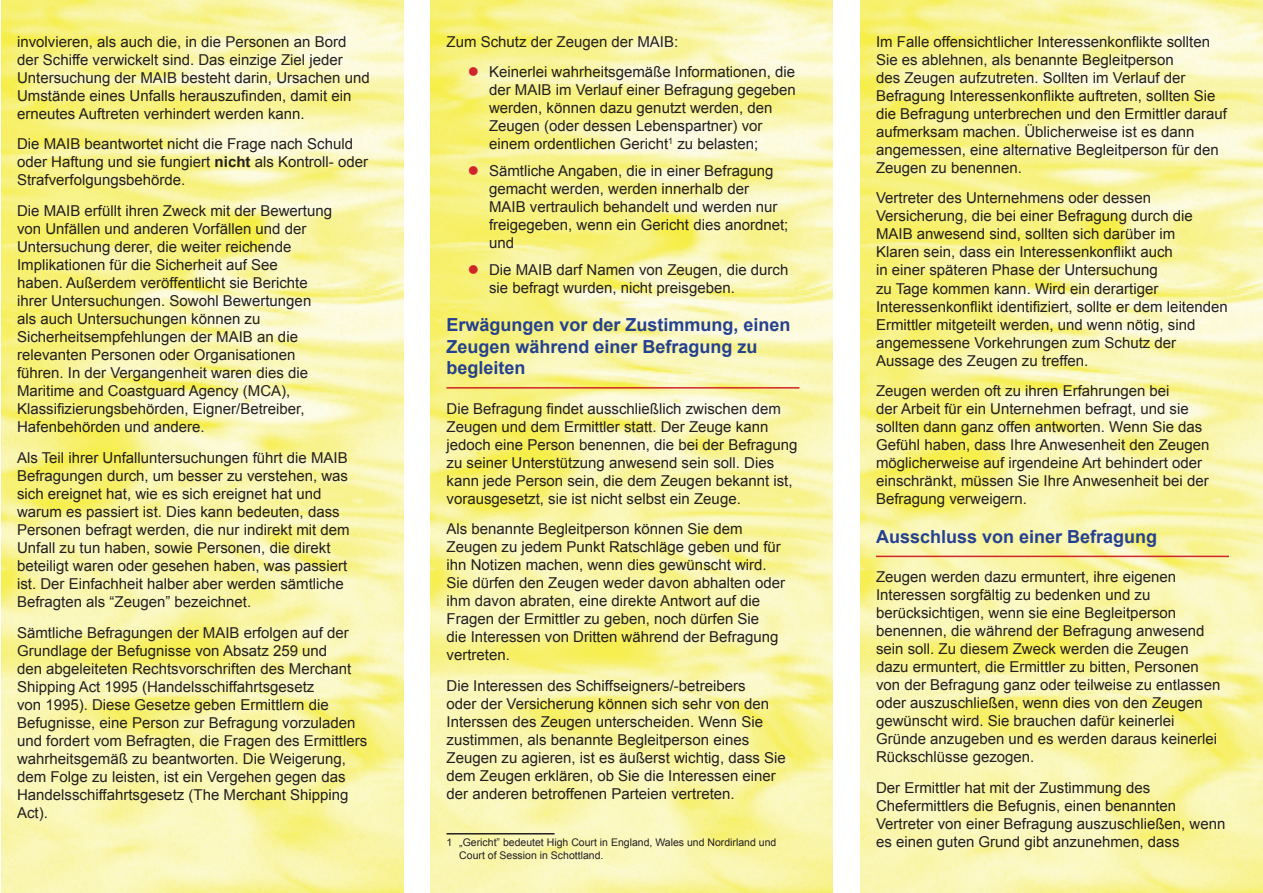
<style>
.page{position:relative;width:1263px;height:893px;background:#fff}
.page>*{position:absolute;margin:0;border:0;box-sizing:border-box;transform-origin:0 0}
.Sub_Header{font:700 18px/21.6px "Arial";color:#25418f}
.Main_Text{font:15px/18px "Arial";color:#231f20}
.Footnote{font:10.5px/12.6px "Arial";color:#231f20}
.s1{font-weight:700}
</style>
<div class="page">
<img style="left:1px;top:1px;width:402px;height:892px">
<img style="left:431px;top:1px;width:402px;height:892px">
<img style="left:860px;top:1px;width:402px;height:892px">
<hr style="left:446px;top:387px;width:353px;height:2px;background:#d1232a">
<hr style="left:446px;top:833px;width:108px;height:1px;background:#231f20">
<hr style="left:876px;top:556px;width:353px;height:1px;background:#d1232a">
<svg style="left:469px;top:68px;width:9px;height:8px"></svg>
<svg style="left:469px;top:166px;width:9px;height:9px"></svg>
<svg style="left:469px;top:265px;width:9px;height:8px"></svg>
<p class="Main_Text" style="left:17px;top:33px;width:354px">involvieren, als auch die, in die Personen an Bord der Schiffe verwickelt sind. Das einzige Ziel jeder Untersuchung der MAIB besteht darin, Ursachen und Umstände eines Unfalls herauszufinden, damit ein erneutes Auftreten verhindert werden kann.</p>
<p class="Main_Text" style="left:17px;top:135px;width:352px">Die MAIB beantwortet nicht die Frage nach Schuld oder Haftung und sie fungiert <span class="s1">nicht</span> als Kontroll- oder<br>Strafverfolgungsbehörde.</p>
<p class="Main_Text" style="left:17px;top:202px;width:317px">Die MAIB erfüllt ihren Zweck mit der Bewertung von Unfällen und anderen Vorfällen und der Untersuchung derer, die weiter reichende Implikationen für die Sicherheit auf See<br>haben. Außerdem veröffentlicht sie Berichte ihrer Untersuchungen. Sowohl Bewertungen als auch Untersuchungen können zu Sicherheitsempfehlungen der MAIB an die relevanten Personen oder Organisationen führen. In der Vergangenheit waren dies die Maritime and Coastguard Agency (MCA), Klassifizierungsbehörden, Eigner/Betreiber, Hafenbehörden und andere.</p>
<p class="Main_Text" style="left:17px;top:449px;width:334px">Als Teil ihrer Unfalluntersuchungen führt die MAIB Befragungen durch, um besser zu verstehen, was sich ereignet hat, wie es sich ereignet hat und warum es passiert ist. Dies kann bedeuten, dass Personen befragt werden, die nur indirekt mit dem Unfall zu tun haben, sowie Personen, die direkt beteiligt waren oder gesehen haben, was passiert ist. Der Einfachheit halber aber werden sämtliche Befragten als “Zeugen” bezeichnet.</p>
<p class="Main_Text" style="left:17px;top:624px;width:352px">Sämtliche Befragungen der MAIB erfolgen auf der Grundlage der Befugnisse von Absatz 259 und<br>den abgeleiteten Rechtsvorschriften des Merchant Shipping Act 1995 (Handelsschiffahrtsgesetz<br>von 1995). Diese Gesetze geben Ermittlern die Befugnisse, eine Person zur Befragung vorzuladen und fordert vom Befragten, die Fragen des Ermittlers wahrheitsgemäß zu beantworten. Die Weigerung, dem Folge zu leisten, ist ein Vergehen gegen das Handelsschiffahrtsgesetz (The Merchant Shipping Act).</p>
<p class="Main_Text" style="left:446px;top:33px;width:233px">Zum Schutz der Zeugen der MAIB:</p>
<p class="Main_Text" style="left:489px;top:63px;width:308px">Keinerlei wahrheitsgemäße Informationen, die der MAIB im Verlauf einer Befragung gegeben werden, können dazu genutzt werden, den Zeugen (oder dessen Lebenspartner) vor einem ordentlichen Gericht<sup>1</sup> zu belasten;</p>
<p class="Main_Text" style="left:489px;top:162px;width:301px">Sämtliche Angaben, die in einer Befragung gemacht werden, werden innerhalb der MAIB vertraulich behandelt und werden nur freigegeben, wenn ein Gericht dies anordnet; und</p>
<p class="Main_Text" style="left:489px;top:260px;width:301px">Die MAIB darf Namen von Zeugen, die durch sie befragt wurden, nicht preisgeben.</p>
<p class="Sub_Header" style="left:446px;top:315px;width:346px">Erwägungen vor der Zustimmung, einen<br>Zeugen während einer Befragung zu begleiten</p>
<p class="Main_Text" style="left:446px;top:399px;width:353px">Die Befragung findet ausschließlich zwischen dem Zeugen und dem Ermittler statt. Der Zeuge kann jedoch eine Person benennen, die bei der Befragung zu seiner Unterstützung anwesend sein soll. Dies kann jede Person sein, die dem Zeugen bekannt ist, vorausgesetzt, sie ist nicht selbst ein Zeuge.</p>
<p class="Main_Text" style="left:446px;top:520px;width:340px">Als benannte Begleitperson können Sie dem Zeugen zu jedem Punkt Ratschläge geben und für ihn Notizen machen, wenn dies gewünscht wird.<br>Sie dürfen den Zeugen weder davon abhalten oder ihm davon abraten, eine direkte Antwort auf die Fragen der Ermittler zu geben, noch dürfen Sie<br>die Interessen von Dritten während der Befragung vertreten.</p>
<p class="Main_Text" style="left:446px;top:677px;width:341px">Die Interessen des Schiffseigners/-betreibers<br>oder der Versicherung können sich sehr von den Interssen des Zeugen unterscheiden. Wenn Sie zustimmen, als benannte Begleitperson eines Zeugen zu agieren, ist es äußerst wichtig, dass Sie dem Zeugen erklären, ob Sie die Interessen einer der anderen betroffenen Parteien vertreten.</p>
<p class="Footnote" style="left:459px;top:836px;width:319px;text-indent:-13px">1 „Gericht” bedeutet High Court in England, Wales und Nordirland und<br>Court of Session in Schottland.</p>
<p class="Main_Text" style="left:876px;top:33px;width:353px">Im Falle offensichtlicher Interessenkonflikte sollten Sie es ablehnen, als benannte Begleitperson<br>des Zeugen aufzutreten. Sollten im Verlauf der Befragung Interessenkonflikte auftreten, sollten Sie die Befragung unterbrechen und den Ermittler darauf aufmerksam machen. Üblicherweise ist es dann angemessen, eine alternative Begleitperson für den Zeugen zu benennen.</p>
<p class="Main_Text" style="left:876px;top:189px;width:353px">Vertreter des Unternehmens oder dessen Versicherung, die bei einer Befragung durch die MAIB anwesend sind, sollten sich darüber im<br>Klaren sein, dass ein Interessenkonflikt auch<br>in einer späteren Phase der Untersuchung<br>zu Tage kommen kann. Wird ein derartiger Interessenkonflikt identifiziert, sollte er dem leitenden Ermittler mitgeteilt werden, und wenn nötig, sind angemessene Vorkehrungen zum Schutz der Aussage des Zeugen zu treffen.</p>
<p class="Main_Text" style="left:876px;top:382px;width:335px">Zeugen werden oft zu ihren Erfahrungen bei<br>der Arbeit für ein Unternehmen befragt, und sie sollten dann ganz offen antworten. Wenn Sie das Gefühl haben, dass Ihre Anwesenheit den Zeugen möglicherweise auf irgendeine Art behindert oder einschränkt, müssen Sie Ihre Anwesenheit bei der Befragung verweigern.</p>
<p class="Sub_Header" style="left:876px;top:526px;width:283px">Ausschluss von einer Befragung</p>
<p class="Main_Text" style="left:876px;top:568px;width:346px">Zeugen werden dazu ermuntert, ihre eigenen Interessen sorgfältig zu bedenken und zu berücksichtigen, wenn sie eine Begleitperson benennen, die während der Befragung anwesend sein soll. Zu diesem Zweck werden die Zeugen dazu ermuntert, die Ermittler zu bitten, Personen von der Befragung ganz oder teilweise zu entlassen oder auszuschließen, wenn dies von den Zeugen gewünscht wird. Sie brauchen dafür keinerlei Gründe anzugeben und es werden daraus keinerlei Rückschlüsse gezogen.</p>
<p class="Main_Text" style="left:876px;top:779px;width:351px">Der Ermittler hat mit der Zustimmung des Chefermittlers die Befugnis, einen benannten Vertreter von einer Befragung auszuschließen, wenn es einen guten Grund gibt anzunehmen, dass</p>
</div>
